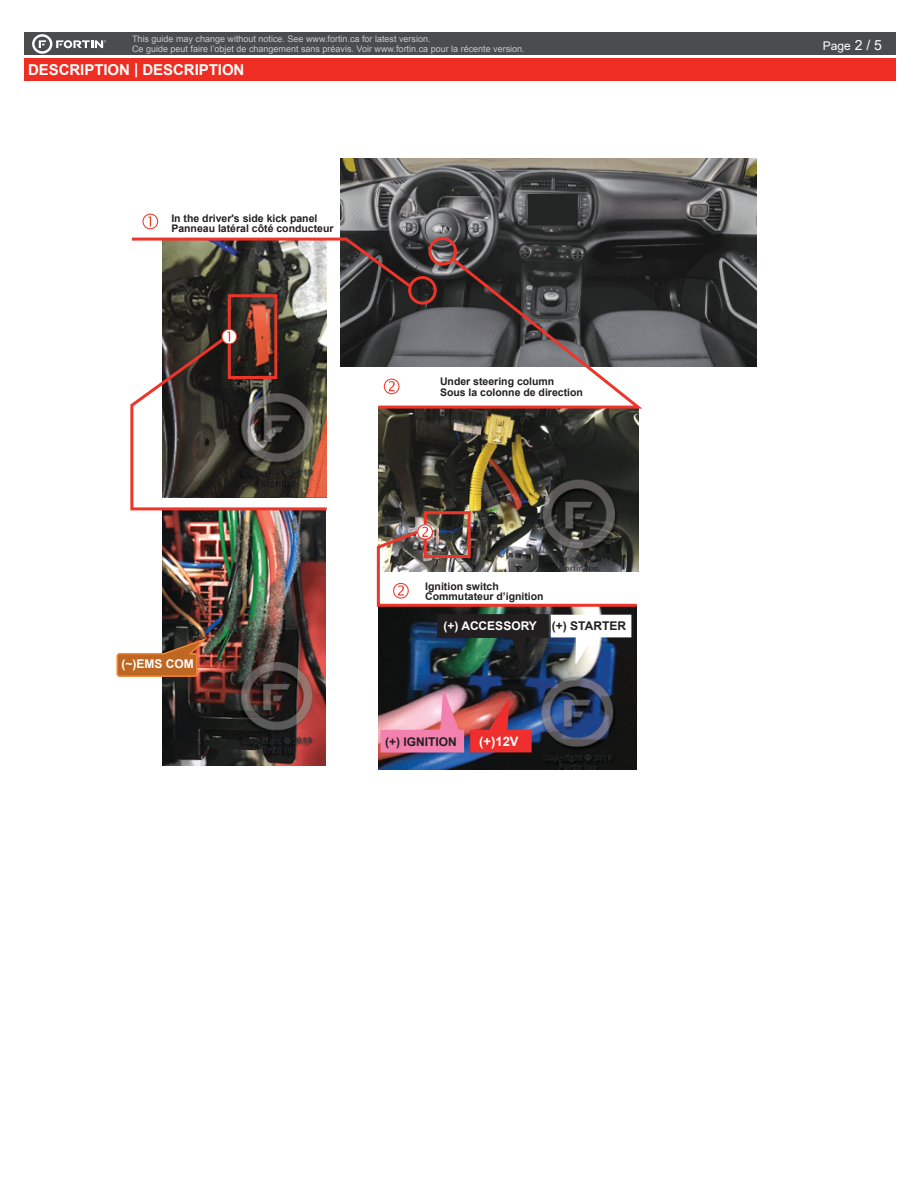
<style>
.page{position:relative;width:918px;height:1188px;background:#fff}
.page>*{position:absolute;margin:0;border:0;box-sizing:border-box;transform-origin:0 0}
.t1{font:700 15px "Arial";letter-spacing:-.005em;color:#fff}
.t2{font:700 13.05px "Arial";color:#fff}
.t3{font:700 12px "Arial";color:#fff}
.t4{font:700 12px "Arial";color:#231f20}
.t5{font:12px "Arial";color:#fff}
.t6{font:700 10.5px/10.5px "Arial";color:#231f20}
.t7{font:9px/9.8px "Arial";color:#c7c8ca}
.s1{font-size:13.95px}
</style>
<div class="page">
<div style="left:24px;top:33px;width:872px;height:22px;background:#4b4c4d"></div>
<div style="left:24px;top:58px;width:872px;height:23px;background:#ee2e22"></div>
<svg style="left:32px;top:34px;width:74px;height:20px"></svg>
<img style="left:163px;top:512px;width:162px;height:253px">
<svg style="left:142px;top:214px;width:16px;height:15px"></svg>
<img style="left:340px;top:158px;width:416px;height:208px">
<img style="left:378px;top:608px;width:259px;height:161px">
<img style="left:378px;top:512px;width:260px;height:12px">
<div style="left:424px;top:511px;width:47px;height:47px;border:3px solid #ee3529"></div>
<svg style="left:116px;top:636px;width:94px;height:42px"></svg>
<svg style="left:376px;top:524px;width:263px;height:84px"></svg>
<svg style="left:130px;top:236px;width:517px;height:276px"></svg>
<svg style="left:437px;top:614px;width:194px;height:50px"></svg>
<svg style="left:380px;top:690px;width:84px;height:63px;background:#ca829a"></svg>
<svg style="left:470px;top:699px;width:62px;height:53px;background:#b63e42"></svg>
<p class="t7" style="left:132px;top:34px;width:394px">This guide may change without notice. See www.fortin.ca for latest version.<br>Ce guide peut faire l’objet de changement sans préavis. Voir www.fortin.ca pour la récente version.</p>
<h1 class="t1" style="left:28px;top:59px;width:218px">DESCRIPTION | DESCRIPTION</h1>
<p class="t6" style="left:171px;top:213px;width:164px">In the driver's side kick panel<br>Panneau latéral côté conducteur</p>
<p class="t6" style="left:440px;top:376px;width:144px">Under steering column<br>Sous la colonne de direction</p>
<p class="t3" style="left:122px;top:655px;width:74px">(~)EMS COM</p>
<p class="t6" style="left:425px;top:581px;width:120px">Ignition switch<br>Commutateur d’ignition</p>
<p class="t3" style="left:443px;top:618px;width:95px">(+) ACCESSORY</p>
<p class="t4" style="left:552px;top:618px;width:76px">(+) STARTER</p>
<p class="t4" style="left:385px;top:733px;width:73px">(+) IGNITION</p>
<p class="t2" style="left:479px;top:732px;width:41px">(+)12V</p>
<h3 class="t5" style="left:823px;top:38px;width:61px">Page <span class="s1">2 / 5</span></h3>
</div>
